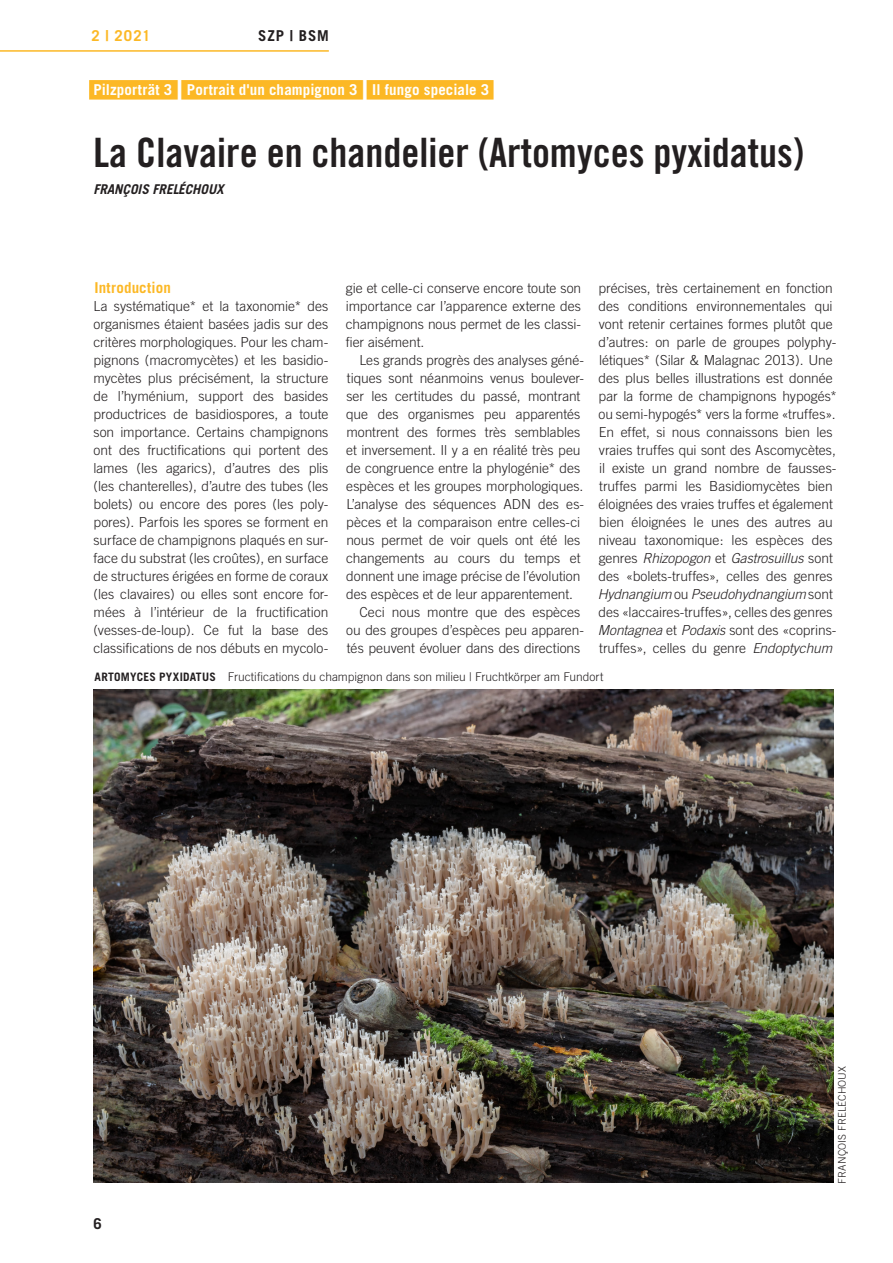
<style>
.page{position:relative;width:893px;height:1263px;background:#fff}
.page>*{position:absolute;margin:0;border:0;box-sizing:border-box;transform-origin:0 0}
.Titel{font:40.5px "Trade Gothic Bold Cond Twenty";color:#231f20}
.t1{font:700 15px "Trade Gothic";letter-spacing:.01em;color:#fff}
.Untertitel{font:700 15px "Trade Gothic";letter-spacing:.015em;color:#fcb825}
.t2{font:700 15px "Trade Gothic";letter-spacing:.06em;color:#231f20}
.Grundtext_f{font:300 13.8px/18px "Trade Gothic";color:#231f20}
.Grundtext_ohne_Einzu{font:300 13.8px/18px "Trade Gothic";color:#231f20;text-align:justify}
.Autor{font:italic 700 13.5px "Trade Gothic";letter-spacing:-.005em;color:#231f20}
.Legende{font:300 12px "Trade Gothic";color:#231f20}
.Legende-2{font:300 10.5px "Trade Gothic";letter-spacing:.01em;color:#231f20}
.s1{font-size:28.5px}
.s2{font-style:italic}
.s3{font-weight:700;font-size:11.7px}
</style>
<div class="page">
<hr style="left:0;top:50px;width:329px;height:2px;background:#fcb825">
<div style="left:89px;top:80px;width:405px;height:20px;background:#fcb825"></div>
<img style="left:94px;top:689px;width:739px;height:493px">
<p class="Untertitel" style="left:92px;top:27px;width:60px">2 | 2021</p>
<p class="t2" style="left:258px;top:27px;width:72px">SZP | BSM</p>
<p class="t1" style="left:93px;top:81px;width:397px">Pilzporträt 3 <span class="s1">|</span> Portrait d'un champignon 3 <span class="s1">|</span> Il fungo speciale 3</p>
<p class="Titel" style="left:94px;top:128px;width:712px">La Clavaire en chandelier (Artomyces pyxidatus)</p>
<p class="Autor" style="left:94px;top:181px;width:132px">FRANÇOIS FRELÉCHOUX</p>
<p class="Untertitel" style="left:95px;top:279px;width:78px">Introduction</p>
<p class="Grundtext_ohne_Einzu" style="left:94px;top:297px;width:236px">La systématique* et la taxonomie* des organismes étaient basées jadis sur des critères morphologiques. Pour les cham&shy;pignons (macromycètes) et les basidio&shy;mycètes plus précisément, la structure de l’hyménium, support des basides productrices de basidiospores, a toute son importance. Certains champignons ont des fructifications qui portent des lames (les agarics), d’autres des plis (les chanterelles), d’autre des tubes (les bolets) ou encore des pores (les poly&shy;pores). Parfois les spores se forment en surface de champignons plaqués en sur&shy;face du substrat (les croûtes), en surface de structures érigées en forme de coraux (les clavaires) ou elles sont encore for&shy;mées à l’intérieur de la fructification (vesses-de-loup). Ce fut la base des classifications de nos débuts en mycolo-</p>
<p class="Grundtext_f" style="left:598px;top:279px;width:241px">précises, très certainement en fonction des conditions environnementales qui vont retenir certaines formes plutôt que d’autres: on parle de groupes polyphy&shy;létiques* (Silar &amp; Malagnac 2013). Une des plus belles illustrations est donnée par la forme de champignons hypogés* ou semi-hypogés* vers la forme «truffes».<br>En effet, si nous connaissons bien les vraies truffes qui sont des Ascomycètes, il existe un grand nombre de fausses&shy;truffes parmi les Basidiomycètes bien éloignées des vraies truffes et également bien éloignées le unes des autres au niveau taxonomique: les espèces des genres <span class="s2">Rhizopogon</span> et <span class="s2">Gastrosuillus</span> sont des «bolets-truffes», celles des genres <span class="s2">Hydnangium</span> ou <span class="s2">Pseudohydnangium</span> sont des «laccaires-truffes», celles des genres <span class="s2">Montagnea</span> et <span class="s2">Podaxis</span> sont des «coprins&shy;truffes», celles du genre <span class="s2">Endoptychum</span></p>
<p class="Legende" style="left:95px;top:669px;width:510px"><span class="s3">ARTOMYCES PYXIDATUS</span> Fructifications du champignon dans son milieu | Fruchtkörper am Fundort</p>
<p class="Grundtext_ohne_Einzu" style="left:346px;top:279px;width:237px">gie et celle-ci conserve encore toute son importance car l’apparence externe des champignons nous permet de les classi&shy;fier aisément.</p>
<p class="Grundtext_f" style="left:346px;top:351px;width:239px;text-indent:13px">Les grands progrès des analyses géné&shy;tiques sont néanmoins venus boulever&shy;ser les certitudes du passé, montrant que des organismes peu apparentés montrent des formes très semblables et inversement. Il y a en réalité très peu de congruence entre la phylogénie* des espèces et les groupes morphologiques.<br>L’analyse des séquences ADN des es&shy;pèces et la comparaison entre celles-ci nous permet de voir quels ont été les changements au cours du temps et donnent une image précise de l’évolution des espèces et de leur apparentement.</p>
<p class="Grundtext_f" style="left:346px;top:603px;width:239px;text-indent:13px">Ceci nous montre que des espèces ou des groupes d’espèces peu apparen&shy;tés peuvent évoluer dans des directions</p>
<p class="t2" style="left:94px;top:1214px;width:10px">6</p>
<p class="Legende-2" style="left:836px;top:1184px;width:119px;rotate:-90deg">FRANÇOIS FRELÉCHOUX</p>
</div>
